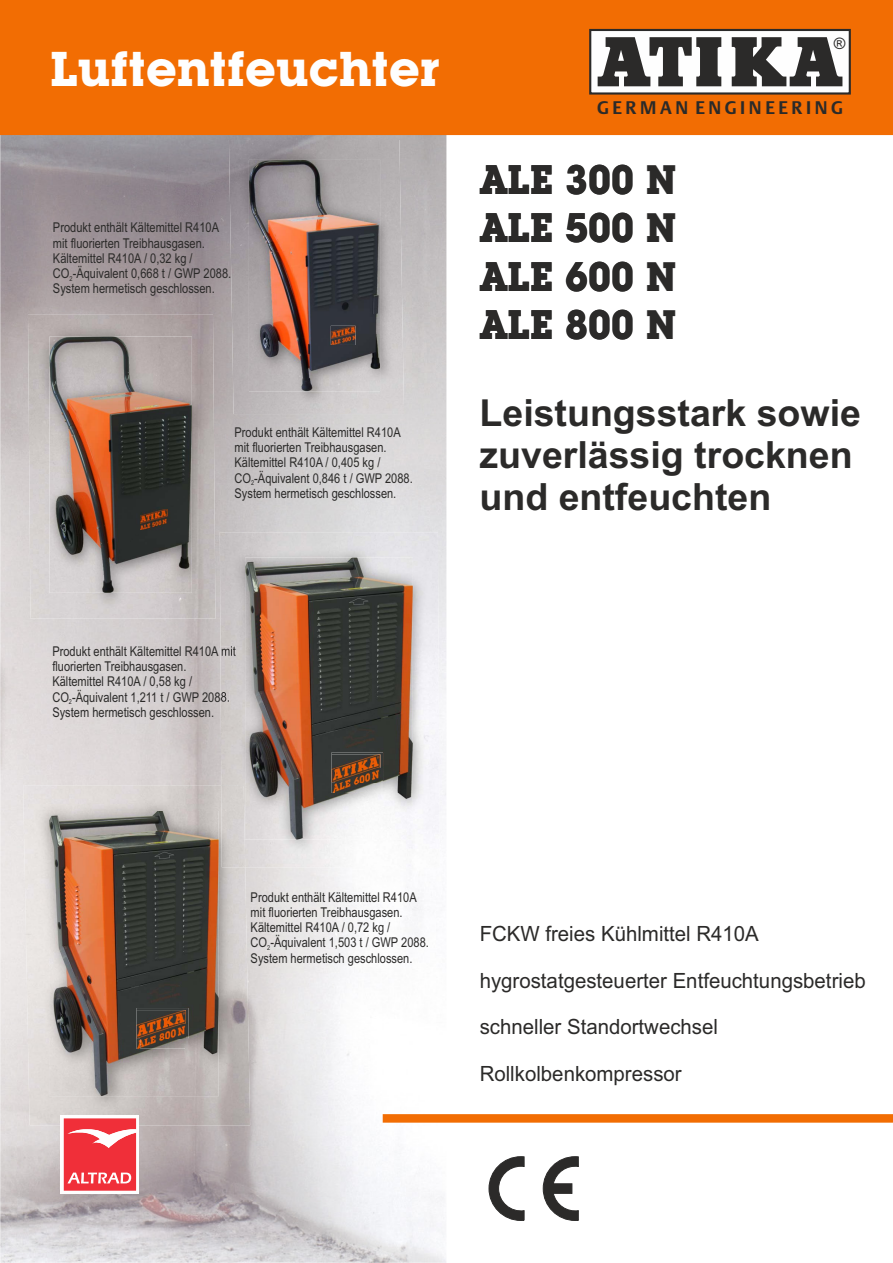
<style>
.page{position:relative;width:893px;height:1263px;background:#fff}
.page>*{position:absolute;margin:0;border:0;box-sizing:border-box;transform-origin:0 0}
.t1{font:700 48px "Lubalin Graph IT Cby BT";color:#fefefe}
.t2{font:700 40.5px/48.6px "Lubalin Graph IT Cby BT";color:#2b2a29;text-align:justify;scale:.95 1}
.t3{font:700 37.5px/41.8px "Arial";color:#2b2a29}
.t4{font:21px "Arial";color:#2b2a29}
.t5{font:700 18.15px "DTL Argo T";color:#2b2a29}
.t6{font:15.75px "Arial";color:#2b2a29}
.t7{font:13.5px/15.3px "Arial Narrow";color:#2b2a29}
.t8{font:6.75px "Arial Narrow";color:#2b2a29}
</style>
<div class="page">
<img style="left:0;top:135px;width:446px;height:1128px">
<div style="left:0;top:0;width:893px;height:135px;background:#f26d03"></div>
<div style="left:590px;top:30px;width:260px;height:63px;background:#fefefe"></div>
<div style="left:589px;top:29px;width:262px;height:66px;border:2px solid #2b2a29"></div>
<svg style="left:598px;top:37px;width:123px;height:49px"></svg>
<svg style="left:732px;top:37px;width:110px;height:49px"></svg>
<img style="left:229px;top:140px;width:170px;height:274px">
<img style="left:399px;top:140px;width:5px;height:274px">
<img style="left:249px;top:160px;width:131px;height:231px">
<img style="left:331px;top:326px;width:24px;height:19px">
<img style="left:28px;top:316px;width:185px;height:303px">
<img style="left:213px;top:315px;width:2px;height:304px">
<img style="left:28px;top:315px;width:185px;height:1px">
<img style="left:50px;top:336px;width:142px;height:257px">
<img style="left:140px;top:509px;width:27px;height:20px">
<img style="left:220px;top:532px;width:218px;height:335px">
<img style="left:220px;top:646px;width:16px;height:10px">
<svg style="left:221px;top:692px;width:9px;height:10px"></svg>
<img style="left:438px;top:532px;width:2px;height:335px">
<img style="left:245px;top:558px;width:168px;height:281px">
<img style="left:331px;top:752px;width:52px;height:30px">
<svg style="left:380px;top:768px;width:2px;height:24px"></svg>
<img style="left:332px;top:754px;width:48px;height:39px">
<img style="left:335px;top:768px;width:45px;height:24px">
<img style="left:23px;top:785px;width:227px;height:340px">
<img style="left:221px;top:785px;width:24px;height:82px">
<img style="left:245px;top:867px;width:5px;height:258px">
<img style="left:23px;top:785px;width:198px;height:1px">
<svg style="left:221px;top:785px;width:23px;height:1px"></svg>
<img style="left:49px;top:811px;width:170px;height:285px">
<img style="left:136px;top:1008px;width:53px;height:30px">
<svg style="left:186px;top:1024px;width:2px;height:24px"></svg>
<img style="left:137px;top:1010px;width:49px;height:39px">
<img style="left:140px;top:1024px;width:46px;height:24px">
<svg style="left:543px;top:1156px;width:36px;height:65px"></svg>
<svg style="left:489px;top:1156px;width:35px;height:65px"></svg>
<div style="left:383px;top:1114px;width:510px;height:9px;background:#f26d03"></div>
<svg style="left:61px;top:1115px;width:78px;height:79px"></svg>
<svg style="left:64px;top:1118px;width:72px;height:73px;background:#f24f57"></svg>
<h1 class="t1" style="left:50px;top:50px;width:391px">Luftentfeuchter</h1>
<p class="t7" style="left:53px;top:221px;width:180px">Produkt enthält Kältemittel R410A mit fluorierten Treibhausgasen.<br>Kältemittel R410A / 0,32 kg /<br>CO -Äquivalent 0,668 t / GWP 2088.</p>
<p class="t8" style="left:70px;top:276px;width:5px">2</p>
<p class="t7" style="left:53px;top:282px;width:163px">System hermetisch geschlossen.</p>
<p class="t7" style="left:235px;top:426px;width:180px">Produkt enthält Kältemittel R410A mit fluorierten Treibhausgasen.<br>Kältemittel R410A / 0,405 kg /<br>CO -Äquivalent 0,846 t / GWP 2088.</p>
<p class="t8" style="left:251px;top:480px;width:5px">2</p>
<p class="t7" style="left:235px;top:487px;width:163px">System hermetisch geschlossen.</p>
<p class="t6" style="left:834px;top:38px;width:13px">®</p>
<h3 class="t5" style="left:597px;top:100px;width:247px">G E R M A N E N G I N E E R I N G</h3>
<h2 class="t2" style="left:480px;top:159px;width:208px">ALE 300 N ALE 500 N ALE 600 N ALE 800 N</h2>
<h3 class="t3" style="left:480px;top:395px;width:383px">Leistungsstark sowie zuverlässig trocknen und entfeuchten</h3>
<p class="t7" style="left:52px;top:645px;width:185px">Produkt enthält Kältemittel R410A mit fluorierten Treibhausgasen.<br>Kältemittel R410A / 0,58 kg /<br>CO -Äquivalent 1,211 t / GWP 2088.</p>
<p class="t8" style="left:69px;top:699px;width:5px">2</p>
<p class="t7" style="left:52px;top:706px;width:163px">System hermetisch geschlossen.</p>
<p class="t7" style="left:251px;top:890px;width:180px">Produkt enthält Kältemittel R410A mit fluorierten Treibhausgasen.<br>Kältemittel R410A / 0,72 kg /<br>CO -Äquivalent 1,503 t / GWP 2088.</p>
<p class="t8" style="left:267px;top:945px;width:5px">2</p>
<p class="t7" style="left:251px;top:951px;width:163px">System hermetisch geschlossen.</p>
<h3 class="t4" style="left:480px;top:925px;width:281px">FCKW freies Kühlmittel R410A</h3>
<h3 class="t4" style="left:480px;top:972px;width:388px">hygrostatgesteuerter Entfeuchtungsbetrieb</h3>
<h3 class="t4" style="left:480px;top:1019px;width:240px">schneller Standortwechsel</h3>
<h3 class="t4" style="left:480px;top:1066px;width:204px">Rollkolbenkompressor</h3>
</div>
